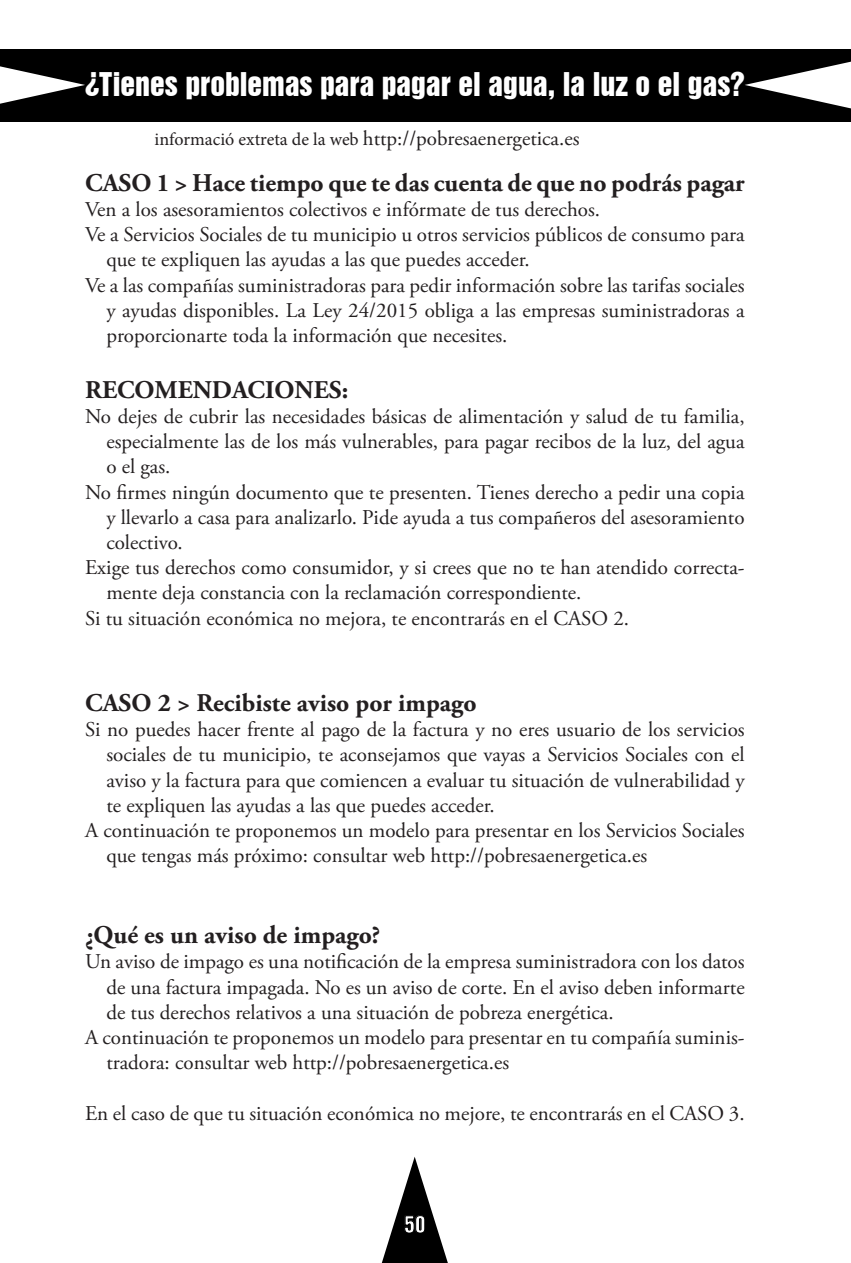
<style>
.page{position:relative;width:851px;height:1263px;background:#fff}
.page>*{position:absolute;margin:0;border:0;box-sizing:border-box;transform-origin:0 0}
.t1{font:30px "Swiss 921 BT Regular A";color:#fff}
.t2{font:700 25.5px "Adobe Garamond Pro";color:#231f20}
.t3{font:21.6px "Swiss 921 BT Regular A";color:#fff}
.t4{font:21px "Adobe Garamond Pro";color:#231f20}
.s1{font-family:"Minion Pro";font-size:18px}
</style>
<div class="page">
<svg style="left:381px;top:1157px;width:67px;height:106px"></svg>
<div style="left:0;top:49px;width:850px;height:72px;background:#000"></div>
<svg style="left:0;top:66px;width:85px;height:38px"></svg>
<svg style="left:745px;top:62px;width:105px;height:46px"></svg>
<h1 class="t1" style="left:85px;top:65px;width:660px">¿Tienes problemas para pagar el agua, la luz o el gas?</h1>
<p class="t4" style="left:154px;top:126px;width:426px"><span class="s1">informació extreta de la web</span> http://pobresaenergetica.es</p>
<p class="t2" style="left:85px;top:168px;width:661px">CASO 1 &gt; Hace tiempo que te das cuenta de que no podrás pagar</p>
<p class="t4" style="left:85px;top:197px;width:516px">Ven a los asesoramientos colectivos e infórmate de tus derechos.</p>
<p class="t4" style="left:85px;top:222px;width:661px">Ve a Servicios Sociales de tu municipio u otros servicios públicos de consumo para</p>
<p class="t4" style="left:106px;top:247px;width:425px">que te expliquen las ayudas a las que puedes acceder.</p>
<p class="t4" style="left:85px;top:272px;width:661px">Ve a las compañías suministradoras para pedir información sobre las tarifas sociales</p>
<p class="t4" style="left:106px;top:297px;width:639px">y ayudas disponibles. La Ley 24/2015 obliga a las empresas suministradoras a</p>
<p class="t4" style="left:106px;top:323px;width:402px">proporcionarte toda la información que necesites.</p>
<p class="t2" style="left:85px;top:375px;width:265px">RECOMENDACIONES:</p>
<p class="t4" style="left:85px;top:404px;width:661px">No dejes de cubrir las necesidades básicas de alimentación y salud de tu familia,</p>
<p class="t4" style="left:106px;top:429px;width:639px">especialmente las de los más vulnerables, para pagar recibos de la luz, del agua</p>
<p class="t4" style="left:106px;top:454px;width:66px">o el gas.</p>
<p class="t4" style="left:85px;top:479px;width:660px">No firmes ningún documento que te presenten. Tienes derecho a pedir una copia</p>
<p class="t4" style="left:106px;top:504px;width:639px">y llevarlo a casa para analizarlo. Pide ayuda a tus compañeros del asesoramiento</p>
<p class="t4" style="left:106px;top:530px;width:78px">colectivo.</p>
<p class="t4" style="left:85px;top:555px;width:661px">Exige tus derechos como consumidor, y si crees que no te han atendido correcta-</p>
<p class="t4" style="left:106px;top:580px;width:476px">mente deja constancia con la reclamación correspondiente.</p>
<p class="t4" style="left:85px;top:605px;width:545px">Si tu situación económica no mejora, te encontrarás en el CASO 2.</p>
<p class="t2" style="left:85px;top:688px;width:393px">CASO 2 &gt; Recibiste aviso por impago</p>
<p class="t4" style="left:85px;top:717px;width:661px">Si no puedes hacer frente al pago de la factura y no eres usuario de los servicios</p>
<p class="t4" style="left:106px;top:742px;width:639px">sociales de tu municipio, te aconsejamos que vayas a Servicios Sociales con el</p>
<p class="t4" style="left:106px;top:767px;width:639px">aviso y la factura para que comiencen a evaluar tu situación de vulnerabilidad y</p>
<p class="t4" style="left:106px;top:792px;width:390px">te expliquen las ayudas a las que puedes acceder.</p>
<p class="t4" style="left:85px;top:818px;width:661px">A continuación te proponemos un modelo para presentar en los Servicios Sociales</p>
<p class="t4" style="left:106px;top:843px;width:542px">que tengas más próximo: consultar web http://pobresaenergetica.es</p>
<p class="t2" style="left:85px;top:920px;width:297px">¿Qué es un aviso de impago?</p>
<p class="t4" style="left:85px;top:949px;width:661px">Un aviso de impago es una notificación de la empresa suministradora con los datos</p>
<p class="t4" style="left:106px;top:974px;width:639px">de una factura impagada. No es un aviso de corte. En el aviso deben informarte</p>
<p class="t4" style="left:106px;top:999px;width:508px">de tus derechos relativos a una situación de pobreza energética.</p>
<p class="t4" style="left:85px;top:1025px;width:661px">A continuación te proponemos un modelo para presentar en tu compañía suminis-</p>
<p class="t4" style="left:106px;top:1050px;width:404px">tradora: consultar web http://pobresaenergetica.es</p>
<p class="t4" style="left:85px;top:1100px;width:661px">En el caso de que tu situación económica no mejore, te encontrarás en el CASO 3.</p>
<p class="t3" style="left:404px;top:1210px;width:23px">50</p>
</div>
